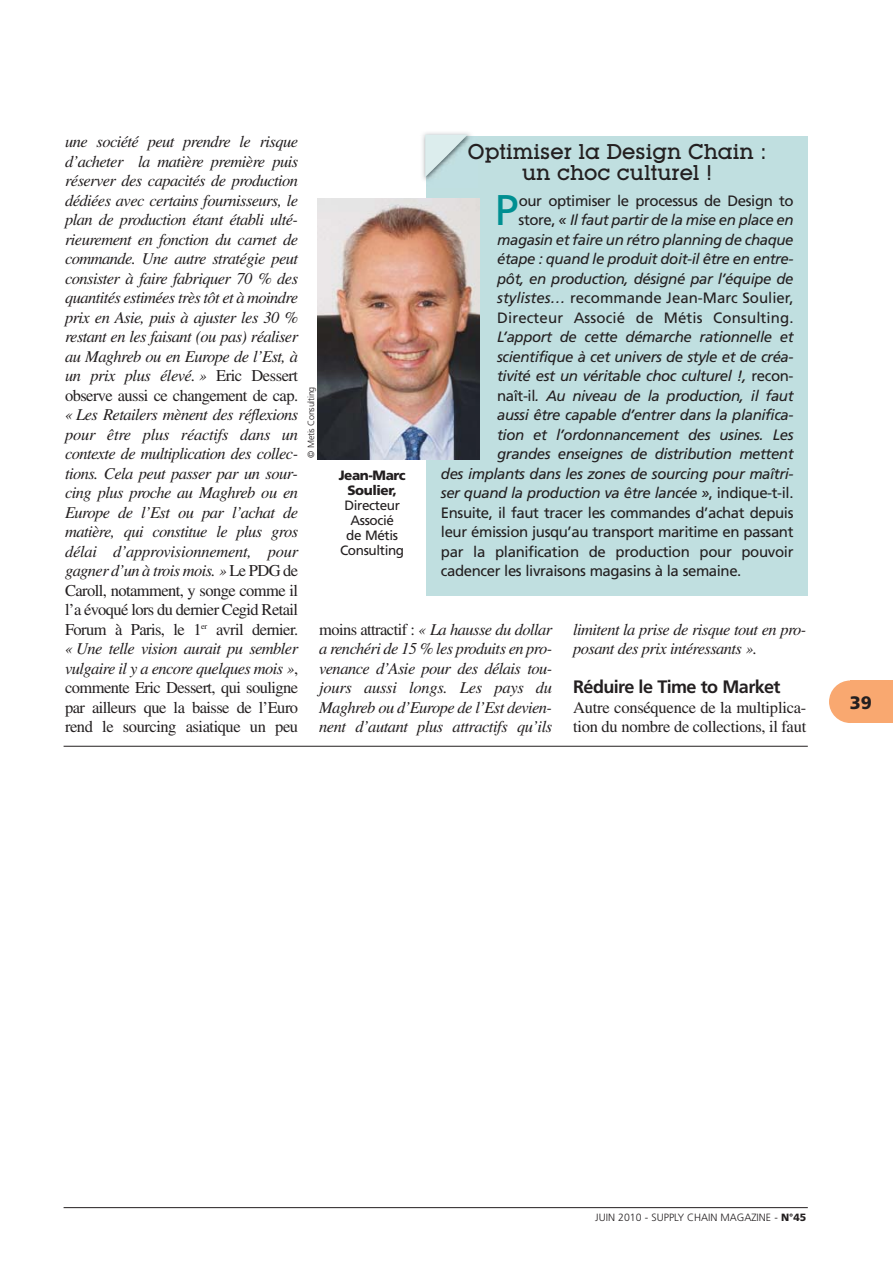
<style>
.page{position:relative;width:893px;height:1263px;background:#fff}
.page>*{position:absolute;margin:0;border:0;box-sizing:border-box;transform-origin:0 0}
.t1{font:42.9px "Frutiger";color:#008f91}
.t2{font:500 21px/21px "Lubalin Graph IT Cby BT";color:#231f20;text-align:center}
.t3{font:700 18px "Frutiger";letter-spacing:-.035em;color:#231f20}
.t4{font:900 18px "Frutiger";color:#231f20}
.t5{font:italic 16.5px/19.5px "Times";letter-spacing:-.035em;color:#231f20;text-align:justify}
.t6{font:16.5px/19.5px "Times";letter-spacing:-.015em;color:#231f20}
.t7{font:italic 15px/19.5px "Frutiger";letter-spacing:-.03em;color:#231f20;text-align:right}
.t8{font:15px "Frutiger";letter-spacing:-.03em;color:#231f20}
.t9{font:13.5px/15px "Frutiger";letter-spacing:-.03em;color:#231f20;text-align:center}
.t10{font:900 13.5px/15px "Frutiger";letter-spacing:-.03em;color:#231f20;text-align:center}
.t11{font:300 10.5px "Frutiger";color:#231f20}
.t12{font:300 9px "Frutiger";letter-spacing:-.03em;color:#231f20}
.s1{font-style:normal}
.s2{font-weight:900}
</style>
<div class="page">
<div style="left:427px;top:136px;width:381px;height:460px;background:#c0dfe0"></div>
<div style="left:829px;top:680px;width:42px;height:43px;background:#f9a870;border-radius:50%"></div>
<div style="left:851px;top:680px;width:41px;height:43px;background:#f9a870"></div>
<hr style="left:64px;top:1207px;width:744px;height:1px;background:#231f20">
<img style="left:422px;top:132px;width:49px;height:55px">
<svg style="left:425px;top:135px;width:43px;height:42px"></svg>
<img style="left:318px;top:198px;width:161px;height:261px">
<hr style="left:64px;top:746px;width:744px;height:1px;background:#231f20">
<p class="t5" style="left:65px;top:133px;width:235px">une société peut prendre le risque d’acheter la matière première puis réserver des capacités de production dédiées avec certains fournisseurs, le plan de production étant établi ulté&shy;rieurement en fonction du carnet de commande. Une autre stratégie peut consister à faire fabriquer 70 % des quantités estimées très tôt et à moindre prix en Asie, puis à ajuster les 30 % restant en les faisant (ou pas) réaliser au Maghreb ou en Europe de l’Est, à un prix plus élevé. » <span class="s1">Eric Dessert observe aussi ce changement de cap.</span></p>
<p class="t5" style="left:65px;top:406px;width:235px">« Les Retailers mènent des réflexions pour être plus réactifs dans un contexte de multiplication des collec&shy;tions. Cela peut passer par un sour&shy;cing plus proche au Maghreb ou en Europe de l’Est ou par l’achat de matière, qui constitue le plus gros délai d’approvisionnement, pour gagner d’un à trois mois. » <span class="s1">Le PDG de Caroll, notamment, y songe comme il l’a évoqué lors du dernier Cegid Retail Forum à Paris, le 1</span><sup>er</sup> <span class="s1">avril dernier. </span>« Une telle vision aurait pu sembler vulgaire il y a encore quel ques mois »<span class="s1">, commente Eric Dessert, qui souligne par ailleurs que la baisse de l’Euro rend le sourcing asiatique un peu</span></p>
<p class="t12" style="left:307px;top:458px;width:72px;rotate:-90deg">© Metis Consulting</p>
<p class="t10" style="left:339px;top:469px;width:68px">Jean-Marc<br>Soulier,</p>
<p class="t9" style="left:340px;top:499px;width:66px">Directeur<br>Associé<br>de Métis<br>Consulting</p>
<p class="t2" style="left:468px;top:143px;width:300px">Optimiser la Design Chain : un choc culturel !</p>
<h1 class="t1" style="left:495px;top:193px;width:25px">P</h1>
<p class="t7" style="left:497px;top:192px;width:298px"><span class="s1">our optimiser le processus de Design to store,</span> « Il faut partir de la mise en place en magasin et faire un rétro planning de chaque étape : quand le produit doit-il être en entre&shy;pôt, en production, désigné par l’équipe de stylistes… <span class="s1">recommande Jean-Marc Soulier, Directeur Associé de Métis Consulting.</span></p>
<p class="t7" style="left:497px;top:328px;width:298px">L’apport de cette démarche rationnelle et</p>
<p class="t7" style="left:497px;top:348px;width:298px">scientifique à cet univers de style et de créa-</p>
<p class="t7" style="left:497px;top:367px;width:298px">tivité est un véritable choc culturel !, <span class="s1">recon-</span></p>
<p class="t7" style="left:497px;top:387px;width:298px"><span class="s1">naît-il</span>. Au niveau de la production, il faut</p>
<p class="t7" style="left:497px;top:406px;width:298px">aussi être capable d’entrer dans la planifica-</p>
<p class="t7" style="left:497px;top:426px;width:298px">tion et l’ordonnancement des usines. Les</p>
<p class="t7" style="left:497px;top:445px;width:298px">gran des enseignes de distribution mettent</p>
<p class="t7" style="left:441px;top:465px;width:354px">des implants dans les zones de sourcing pour maîtri-</p>
<p class="t7" style="left:441px;top:484px;width:354px">ser quand la production va être lancée »<span class="s1">, indique-t-il.</span></p>
<p class="t8" style="left:441px;top:506px;width:354px">Ensuite, il faut tracer les commandes d’achat depuis</p>
<p class="t8" style="left:441px;top:526px;width:354px">leur émission jusqu’au transport maritime en passant</p>
<p class="t8" style="left:441px;top:545px;width:354px">par la planification de production pour pouvoir</p>
<p class="t8" style="left:441px;top:565px;width:302px">cadencer les livraisons magasins à la semaine.</p>
<p class="t5" style="left:319px;top:621px;width:235px"><span class="s1">moins attractif :</span> « La hausse du dollar a renchéri de 15 % les produits en pro&shy;venance d’Asie pour des délais tou&shy;jours aussi longs. Les pays du Maghreb ou d’Europe de l’Est devien&shy;nent d’autant plus attractifs qu’ils</p>
<p class="t5" style="left:573px;top:621px;width:235px">limitent la prise de risque tout en pro&shy;posant des prix intéressants ».</p>
<p class="t3" style="left:573px;top:680px;width:209px">Réduire le Time to Market</p>
<p class="t6" style="left:573px;top:699px;width:235px">Autre conséquence de la multiplica&shy;tion du nombre de collections, il faut</p>
<p class="t4" style="left:850px;top:695px;width:24px">39</p>
<p class="t11" style="left:595px;top:1213px;width:213px">JUIN 2010 - SUPPLY CHAIN MAGAZINE - <span class="s2">N°45</span></p>
</div>
